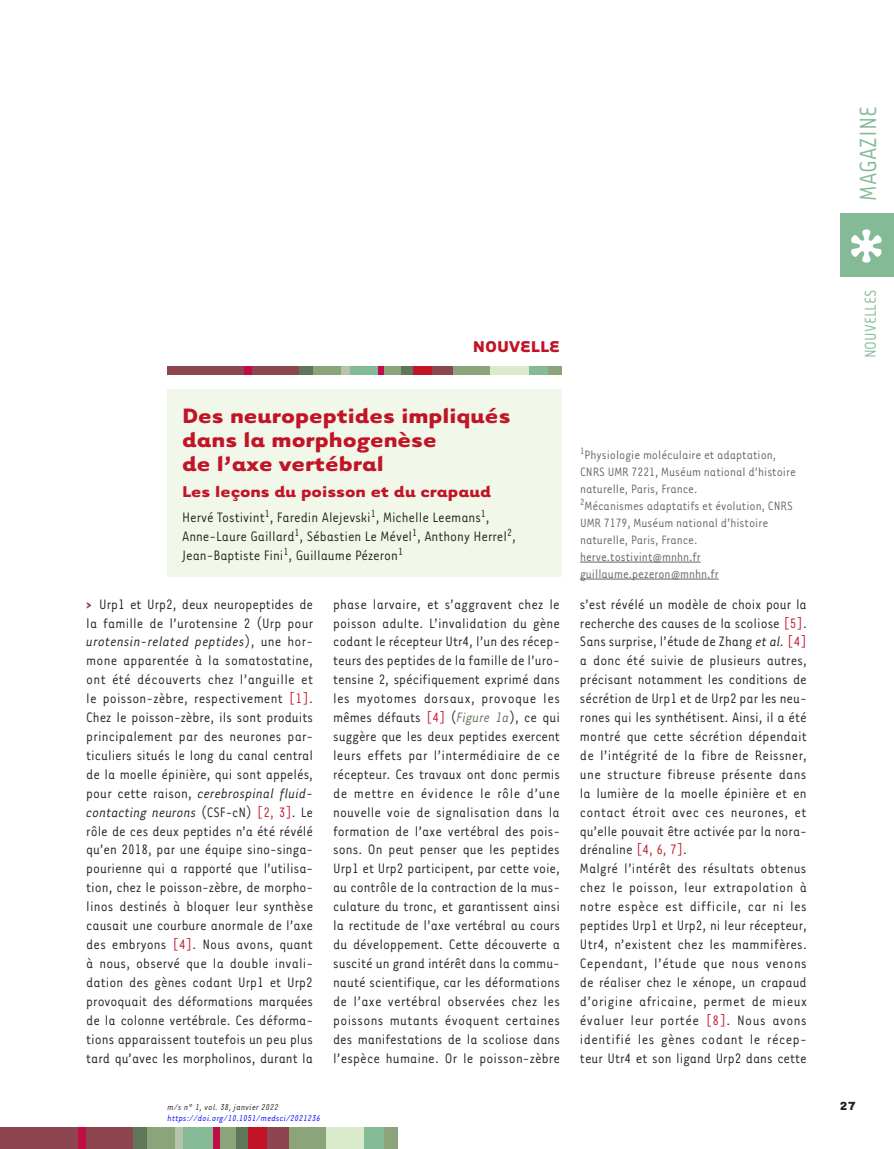
<style>
.page{position:relative;width:894px;height:1149px;background:#fff}
.page>*{position:absolute;margin:0;border:0;box-sizing:border-box;transform-origin:0 0}
.t1{font:27px "Tarzana Narrow";color:#84ba95}
.t2{font:700 24px/24px "Tarzana Wide";color:#c11527}
.t3{font:700 18px "Tarzana Wide";color:#c11527}
.t4{font:18px "Tarzana Narrow";color:#84ba95}
.t5{font:15.75px/18.9px "Tarzana Narrow";color:#231f20}
.t6{font:13.95px/17px "Tarzana Narrow";color:#636366}
.t7{font:700 13.5px "Tarzana Wide";color:#231f20}
.t8{font:italic 9.75px "Tarzana Narrow";letter-spacing:.025em;color:#00f}
.t9{font:italic 9.75px "Tarzana Narrow";letter-spacing:.025em;color:#231f20}
.s1{font-weight:700;color:#8d454f}
.s2{font-style:italic}
.s3{color:#bf182a}
.s4{font-style:italic;color:#5f7659}
</style>
<div class="page">
<div style="left:0;top:1127px;width:134px;height:21px;background:#8d454f"></div>
<div style="left:235px;top:1127px;width:13px;height:21px;background:#5f7659"></div>
<div style="left:78px;top:1127px;width:7px;height:21px;background:#c10d45"></div>
<div style="left:133px;top:1127px;width:22px;height:21px;background:#5f7659"></div>
<div style="left:147px;top:1127px;width:30px;height:21px;background:#8ba479"></div>
<div style="left:175px;top:1127px;width:9px;height:21px;background:#b6c4ad"></div>
<div style="left:183px;top:1127px;width:30px;height:21px;background:#84ba95"></div>
<div style="left:217px;top:1127px;width:19px;height:21px;background:#8ba479"></div>
<div style="left:213px;top:1127px;width:6px;height:21px;background:#c10d45"></div>
<div style="left:248px;top:1127px;width:27px;height:21px;background:#c11527"></div>
<div style="left:287px;top:1127px;width:39px;height:21px;background:#8ba479"></div>
<div style="left:267px;top:1127px;width:21px;height:21px;background:#8d454f"></div>
<div style="left:326px;top:1127px;width:38px;height:21px;background:#daebcb"></div>
<div style="left:364px;top:1127px;width:20px;height:21px;background:#84ba95"></div>
<div style="left:383px;top:1127px;width:14px;height:21px;background:#8ba479"></div>
<div style="left:840px;top:213px;width:53px;height:63px;background:#84ba95"></div>
<svg style="left:851px;top:229px;width:30px;height:33px"></svg>
<div style="left:167px;top:366px;width:133px;height:8px;background:#8d454f"></div>
<div style="left:299px;top:366px;width:27px;height:8px;background:#5f7659"></div>
<div style="left:400px;top:366px;width:13px;height:8px;background:#5f7659"></div>
<div style="left:313px;top:366px;width:29px;height:8px;background:#8ba479"></div>
<div style="left:349px;top:366px;width:29px;height:8px;background:#84ba95"></div>
<div style="left:528px;top:366px;width:20px;height:8px;background:#84ba95"></div>
<div style="left:382px;top:366px;width:19px;height:8px;background:#8ba479"></div>
<div style="left:547px;top:366px;width:14px;height:8px;background:#8ba479"></div>
<div style="left:451px;top:366px;width:39px;height:8px;background:#8ba479"></div>
<div style="left:490px;top:366px;width:38px;height:8px;background:#daebcb"></div>
<div style="left:341px;top:366px;width:8px;height:8px;background:#b6c4ad"></div>
<div style="left:244px;top:366px;width:7px;height:8px;background:#c10d45"></div>
<div style="left:378px;top:366px;width:6px;height:8px;background:#c10d45"></div>
<div style="left:413px;top:366px;width:27px;height:8px;background:#c11527"></div>
<div style="left:432px;top:366px;width:21px;height:8px;background:#8d454f"></div>
<div style="left:167px;top:390px;width:394px;height:187px;background:#f1f7e9"></div>
<hr style="left:579px;top:561px;width:121px;height:1px;background:#636366">
<hr style="left:579px;top:578px;width:139px;height:1px;background:#636366">
<p class="t3" style="left:472px;top:335px;width:89px">NOUVELLE</p>
<h2 class="t2" style="left:182px;top:402px;width:330px">Des neuropeptides impliqués dans la morphogenèse<br>de l’axe vertébral</h2>
<p class="t3" style="left:182px;top:479px;width:310px">Les leçons du poisson et du crapaud</p>
<p class="t5" style="left:182px;top:507px;width:335px">Hervé Tostivint<sup>1</sup>, Faredin Alejevski<sup>1</sup>, Michelle Leemans<sup>1</sup>,<br>Anne-Laure Gaillard<sup>1</sup>, Sébastien Le Mével<sup>1</sup>, Anthony Herrel<sup>2</sup>,<br>Jean-Baptiste Fini<sup>1</sup>, Guillaume Pézeron<sup>1</sup></p>
<p class="t5" style="left:86px;top:593px;width:228px;text-align:justify"><span class="s1">&gt;</span> Urp1 et Urp2, deux neuropeptides de la famille de l’urotensine 2 (Urp pour <span class="s2">urotensin-related peptides</span>), une hor&shy;mone apparentée à la somatostatine, ont été découverts chez l’anguille et le poisson-zèbre, respectivement <span class="s3">[1]</span>.<br>Chez le poisson-zèbre, ils sont produits principalement par des neurones par&shy;ticuliers situés le long du canal central de la moelle épinière, qui sont appelés, pour cette raison, <span class="s2">cerebrospinal fluid&shy;contacting neurons</span> (CSF-cN) <span class="s3">[2, 3]</span>. Le rôle de ces deux peptides n’a été révélé qu’en 2018, par une équipe sino-singa&shy;pourienne qui a rapporté que l’utilisa&shy;tion, chez le poisson-zèbre, de morpho&shy;linos destinés à bloquer leur synthèse causait une courbure anormale de l’axe des embryons <span class="s3">[4]</span>. Nous avons, quant à nous, observé que la double invali&shy;dation des gènes codant Urp1 et Urp2 provoquait des déformations marquées de la colonne vertébrale. Ces déforma&shy;tions apparaissent toutefois un peu plus tard qu’avec les morpholinos, durant la</p>
<p class="t5" style="left:333px;top:593px;width:228px;text-align:justify">phase larvaire, et s’aggravent chez le poisson adulte. L’invalidation du gène codant le récepteur Utr4, l’un des récep&shy;teurs des peptides de la famille de l’uro&shy;tensine 2, spécifiquement exprimé dans les myotomes dorsaux, provoque les mêmes défauts <span class="s3">[4]</span> (<span class="s4">Figure 1a</span>), ce qui suggère que les deux peptides exercent leurs effets par l’intermédiaire de ce récepteur. Ces travaux ont donc permis de mettre en évidence le rôle d’une nouvelle voie de signalisation dans la formation de l’axe vertébral des pois&shy;sons. On peut penser que les peptides Urp1 et Urp2 participent, par cette voie, au contrôle de la contraction de la mus&shy;culature du tronc, et garantissent ainsi la rectitude de l’axe vertébral au cours du développement. Cette découverte a suscité un grand intérêt dans la commu&shy;nauté scientifique, car les déformations de l’axe vertébral observées chez les poissons mutants évoquent certaines des manifestations de la scoliose dans l’espèce humaine. Or le poisson-zèbre</p>
<p class="t5" style="left:579px;top:593px;width:228px">s’est révélé un modèle de choix pour la recherche des causes de la scoliose <span class="s3">[5]</span>.<br>Sans surprise, l’étude de Zhang <span class="s2">et al.</span> <span class="s3">[4] </span>a donc été suivie de plusieurs autres, précisant notamment les conditions de sécrétion de Urp1 et de Urp2 par les neu&shy;rones qui les synthétisent. Ainsi, il a été montré que cette sécrétion dépendait de l’intégrité de la fibre de Reissner, une structure fibreuse présente dans la lumière de la moelle épinière et en contact étroit avec ces neurones, et qu’elle pouvait être activée par la nora&shy;drénaline <span class="s3">[4, 6, 7]</span>.<br>Malgré l’intérêt des résultats obtenus chez le poisson, leur extrapolation à notre espèce est difficile, car ni les peptides Urp1 et Urp2, ni leur récepteur, Utr4, n’existent chez les mammifères.<br>Cependant, l’étude que nous venons de réaliser chez le xénope, un crapaud d’origine africaine, permet de mieux évaluer leur portée <span class="s3">[8]</span>. Nous avons identifié les gènes codant le récep&shy;teur Utr4 et son ligand Urp2 dans cette</p>
<p class="t6" style="left:579px;top:445px;width:217px"><sup>1</sup>Physiologie moléculaire et adaptation, CNRS UMR 7221, Muséum national d’histoire naturelle, Paris, France.<br><sup>2</sup>Mécanismes adaptatifs et évolution, CNRS UMR 7179, Muséum national d’histoire naturelle, Paris, France. herve.tostivint@mnhn.fr guillaume.pezeron@mnhn.fr</p>
<h1 class="t1" style="left:851px;top:201px;width:96px;rotate:-90deg">MAGAZINE</h1>
<p class="t4" style="left:859px;top:358px;width:70px;rotate:-90deg">NOUVELLES</p>
<p class="t9" style="left:167px;top:1100px;width:112px">m/s n° 1, vol. 38, janvier 2022</p>
<p class="t7" style="left:839px;top:1097px;width:18px">27</p>
<p class="t8" style="left:167px;top:1112px;width:155px">https://doi.org/10.1051/medsci/2021236</p>
</div>
